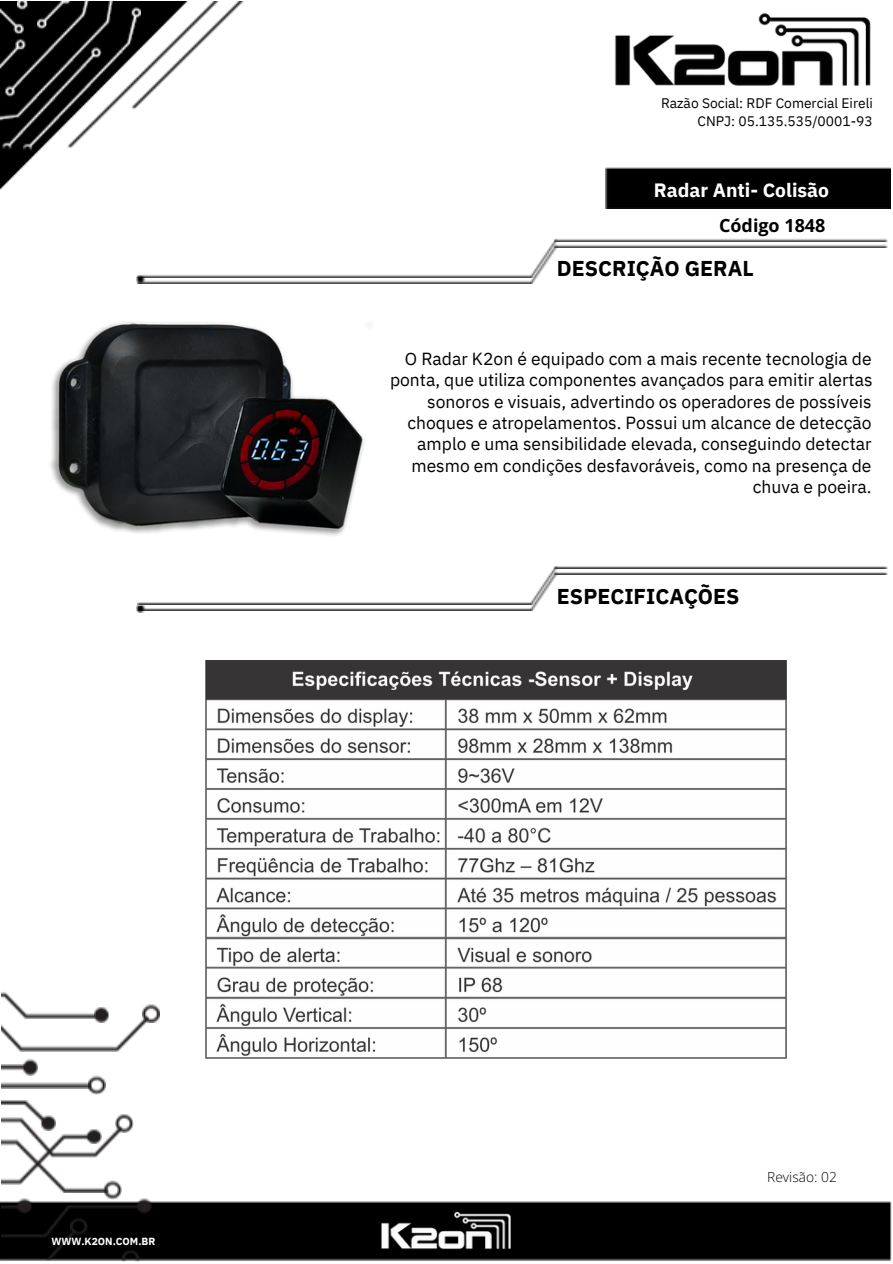
<style>
.page{position:relative;width:893px;height:1264px;background:#fff}
.page>*{position:absolute;margin:0;border:0;box-sizing:border-box;transform-origin:0 0}
.t1{font:700 21.45px "IBM Plex Sans";color:#000}
.t2{font:700 19.2px "IBM Plex Sans";color:#fff}
.t3{font:700 18px "Open Sans";color:#000}
.t4{font:17.55px/21.3px "IBM Plex Sans";color:#000;text-align:right}
.t5{font:13.8px/18px "IBM Plex Sans";color:#000;text-align:right}
.t6{font:300 13.8px "Open Sans";color:#000}
.t7{font:700 10.35px "IBM Plex Sans";color:#fff}
</style>
<div class="page">
<img style="left:0;top:122px;width:38px;height:67px">
<img style="left:1px;top:48px;width:23px;height:102px">
<img style="left:4px;top:1px;width:63px;height:96px">
<img style="left:24px;top:7px;width:43px;height:145px">
<img style="left:0;top:1201px;width:891px;height:59px">
<img style="left:379px;top:1210px;width:133px;height:40px">
<img style="left:615px;top:13px;width:256px;height:73px">
<img style="left:1px;top:992px;width:93px;height:23px">
<img style="left:1px;top:1015px;width:148px;height:36px">
<img style="left:1px;top:1082px;width:87px;height:6px">
<img style="left:1px;top:1064px;width:21px;height:6px">
<img style="left:1px;top:1100px;width:40px;height:17px">
<img style="left:1px;top:1117px;width:122px;height:28px">
<img style="left:1px;top:1133px;width:86px;height:6px">
<img style="left:1px;top:1139px;width:107px;height:53px">
<img style="left:1px;top:1203px;width:140px;height:35px">
<img style="left:1px;top:1227px;width:76px;height:33px">
<img style="left:94px;top:1007px;width:15px;height:15px">
<img style="left:22px;top:1058px;width:15px;height:17px">
<img style="left:40px;top:1114px;width:15px;height:16px">
<img style="left:87px;top:1129px;width:15px;height:14px">
<img style="left:136px;top:1198px;width:15px;height:16px">
<img style="left:18px;top:1198px;width:15px;height:16px">
<img style="left:123px;top:1248px;width:17px;height:13px">
<img style="left:70px;top:1215px;width:17px;height:20px">
<img style="left:115px;top:1114px;width:18px;height:18px">
<img style="left:103px;top:1180px;width:18px;height:19px">
<img style="left:88px;top:1075px;width:17px;height:19px">
<img style="left:142px;top:1004px;width:17px;height:18px">
<img style="left:67px;top:1px;width:65px;height:148px">
<img style="left:132px;top:1px;width:112px;height:109px">
<img style="left:145px;top:280px;width:386px;height:4px">
<img style="left:531px;top:278px;width:6px;height:6px">
<img style="left:558px;top:244px;width:329px;height:4px">
<img style="left:138px;top:274px;width:393px;height:4px">
<img style="left:531px;top:239px;width:27px;height:39px">
<img style="left:555px;top:238px;width:332px;height:4px">
<svg style="left:136px;top:276px;width:9px;height:8px"></svg>
<img style="left:145px;top:607px;width:386px;height:3px">
<img style="left:531px;top:604px;width:7px;height:6px">
<img style="left:138px;top:601px;width:393px;height:3px">
<img style="left:531px;top:566px;width:27px;height:38px">
<svg style="left:136px;top:604px;width:9px;height:8px"></svg>
<div style="left:605px;top:168px;width:285px;height:40px;background:#000"></div>
<img style="left:50px;top:321px;width:321px;height:215px">
<img style="left:205px;top:661px;width:581px;height:397px">
<p class="t7" style="left:51px;top:1234px;width:105px">WWW.K2ON.COM.BR</p>
<p class="t5" style="left:661px;top:94px;width:213px">Razão Social: RDF Comercial Eireli<br>CNPJ: 05.135.535/0001-93</p>
<p class="t2" style="left:654px;top:177px;width:176px">Radar Anti- Colisão</p>
<p class="t3" style="left:719px;top:213px;width:108px">Código 1848</p>
<p class="t1" style="left:557px;top:254px;width:198px">DESCRIÇÃO GERAL</p>
<p class="t4" style="left:390px;top:347px;width:484px">O Radar K2on é equipado com a mais recente tecnologia de ponta, que utiliza componentes avançados para emitir alertas sonoros e visuais, advertindo os operadores de possíveis choques e atropelamentos. Possui um alcance de detecção amplo e uma sensibilidade elevada, conseguindo detectar mesmo em condições desfavoráveis, como na presença de chuva e poeira.</p>
<p class="t1" style="left:557px;top:582px;width:184px">ESPECIFICAÇÕES</p>
<p class="t6" style="left:767px;top:1167px;width:71px">Revisão: 02</p>
</div>
